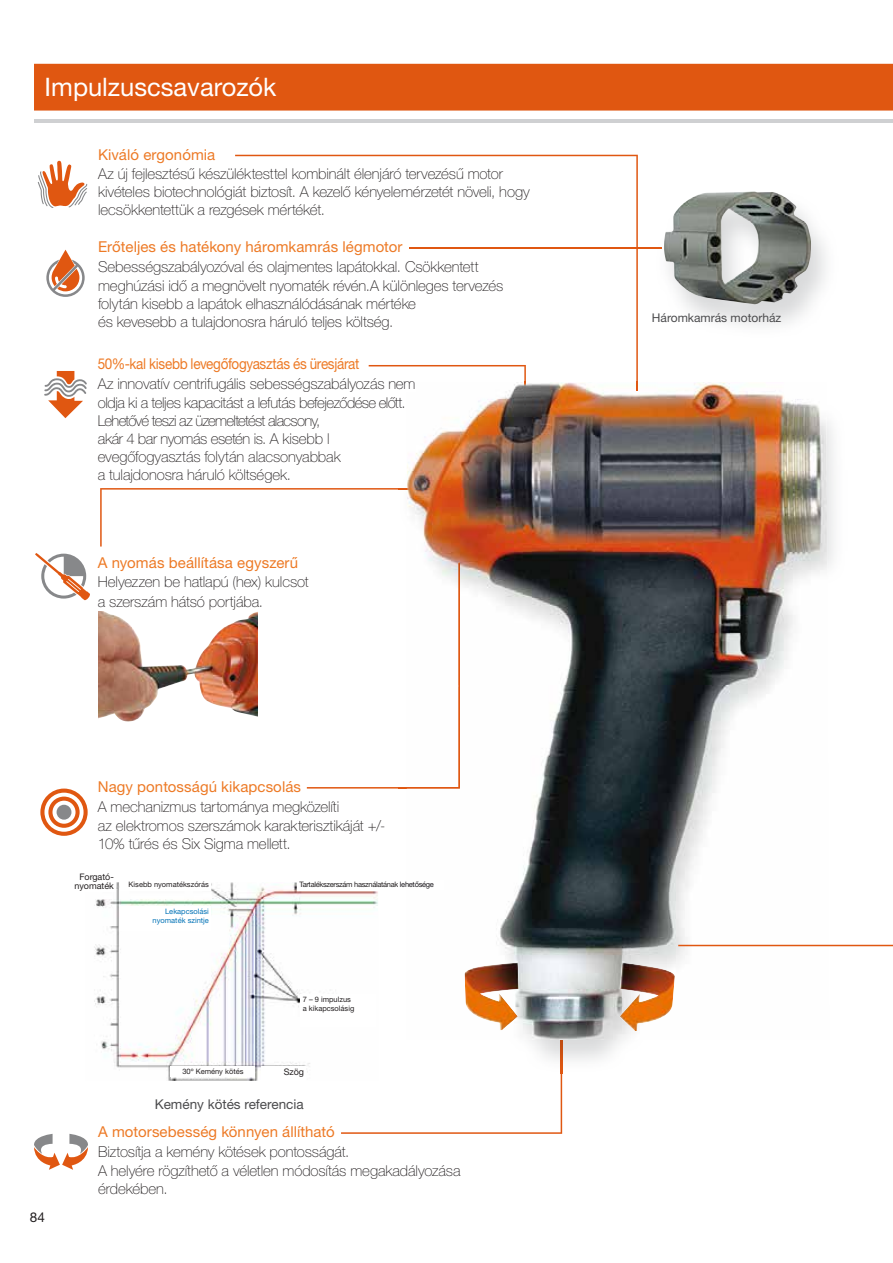
<style>
.page{position:relative;width:893px;height:1263px;background:#fff}
.page>*{position:absolute;margin:0;border:0;box-sizing:border-box;transform-origin:0 0}
.t1{font:25.5px "Helvetica Neue LT Pro";color:#fff}
.t2{font:100 15px/19.5px "Helvetica Neue LT Pro";letter-spacing:-.01em;color:#231f20}
.t3{font:15px "Helvetica Neue LT Pro";letter-spacing:.005em;color:#ed7a26}
.t4{font:13.5px "Helvetica Neue LT Pro";color:#4b4b4d}
.t5{font:13.5px "Helvetica Neue LT Pro";color:#231f20}
.t6{font:12px "Helvetica Neue LT Pro";color:#4b4b4d}
.t7{font:9px/9px "Helvetica Neue LT Pro";color:#231f20;text-align:center}
.t8{font:7.5px/9px "Helvetica Neue LT Pro";color:#231f20}
.t9{font:7.5px "Helvetica Neue LT Pro";letter-spacing:-.04em;color:#231f20}
.t10{font:7.5px/9px "Helvetica Neue LT Pro";color:#0072b6;text-align:right}
.s1{font-weight:400;color:#ed7a26}
.s2{color:#1a171c}
</style>
<div class="page">
<div style="left:34px;top:64px;width:859px;height:47px;background:#e05711"></div>
<hr style="left:34px;top:119px;width:859px;height:3px;background:#cfd0d2">
<img style="left:661px;top:191px;width:165px;height:135px">
<img style="left:664px;top:192px;width:147px;height:112px">
<img style="left:98px;top:611px;width:160px;height:111px">
<svg style="left:34px;top:1134px;width:54px;height:36px"></svg>
<svg style="left:40px;top:788px;width:48px;height:48px"></svg>
<svg style="left:35px;top:553px;width:55px;height:48px"></svg>
<svg style="left:44px;top:371px;width:43px;height:47px"></svg>
<svg style="left:46px;top:250px;width:39px;height:47px"></svg>
<svg style="left:38px;top:161px;width:49px;height:47px"></svg>
<svg style="left:341px;top:1073px;width:221px;height:61px"></svg>
<hr style="left:409px;top:247px;width:252px;height:2px;background:#e05711">
<svg style="left:235px;top:155px;width:403px;height:227px"></svg>
<img style="left:94px;top:882px;width:284px;height:199px">
<div style="left:64px;top:872px;width:52px;height:20px;background:#fff"></div>
<div style="left:261px;top:1067px;width:45px;height:14px;background:#fff"></div>
<div style="left:120px;top:879px;width:91px;height:12px;background:#fff"></div>
<div style="left:120px;top:907px;width:91px;height:24px;background:#fff"></div>
<div style="left:171px;top:1067px;width:84px;height:10px;background:#fff"></div>
<div style="left:297px;top:879px;width:148px;height:12px;background:#fff"></div>
<div style="left:301px;top:995px;width:75px;height:32px;background:#fff"></div>
<img style="left:398px;top:426px;width:449px;height:647px">
<img style="left:561px;top:1040px;width:1px;height:33px">
<svg style="left:307px;top:562px;width:100px;height:226px"></svg>
<svg style="left:100px;top:488px;width:307px;height:58px"></svg>
<svg style="left:398px;top:879px;width:9px;height:12px"></svg>
<img style="left:407px;top:382px;width:422px;height:658px">
<img style="left:407px;top:562px;width:53px;height:226px">
<img style="left:407px;top:488px;width:55px;height:2px">
<svg style="left:636px;top:382px;width:2px;height:9px"></svg>
<svg style="left:369px;top:365px;width:157px;height:52px"></svg>
<img style="left:407px;top:879px;width:38px;height:12px">
<img style="left:407px;top:881px;width:27px;height:7px">
<img style="left:619px;top:961px;width:57px;height:70px">
<img style="left:464px;top:961px;width:55px;height:69px">
<svg style="left:678px;top:740px;width:215px;height:206px"></svg>
<h1 class="t1" style="left:45px;top:78px;width:233px">Impulzuscsavarozók</h1>
<p class="t3" style="left:98px;top:149px;width:119px">Kiváló ergonómia</p>
<p class="t2" style="left:98px;top:167px;width:433px;line-height:18px">Az új fejlesztésű készüléktesttel kombinált élenjáró tervezésű motor kivételes biotechnológiát biztosít. A kezelő kényelemérzetét növeli, hogy lecsökkentettük a rezgések mértékét.</p>
<p class="t3" style="left:98px;top:242px;width:306px">Erőteljes és hatékony háromkamrás légmotor</p>
<p class="t2" style="left:98px;top:259px;width:407px">Sebességszabályozóval és olajmentes lapátokkal. Csökkentett meghúzási idő a megnövelt nyomaték révén.A különleges tervezés</p>
<p class="t2" style="left:98px;top:297px;width:319px;line-height:18px">folytán kisebb a lapátok elhasználódásának mértéke és kevesebb a tulajdonosra háruló teljes költség.</p>
<p class="t2" style="left:98px;top:356px;width:319px"><span class="s1">50%-kal kisebb levegőfogyasztás és üresjárat<br></span>Az innovatív centrifugális sebességszabályozás n<span class="s2">em </span>oldja ki a teljes kapacitást a lefutás befejeződése elő<span class="s2">tt.</span></p>
<p class="t2" style="left:98px;top:414px;width:244px;line-height:18px">Lehetővé teszi az üzemeltetést alacsony, akár 4 bar nyomás esetén is. A kisebb l evegőfogyasztás folytán alacsonyabbak a tulajdonosra háruló költségek.</p>
<p class="t3" style="left:98px;top:557px;width:202px">A nyomás beállítása egyszerű</p>
<p class="t2" style="left:98px;top:574px;width:212px">Helyezzen be hatlapú (hex) kulcsot a szerszám hátsó portjába.</p>
<p class="t3" style="left:98px;top:781px;width:205px">Nagy pontosságú kikapcsolás</p>
<p class="t2" style="left:98px;top:798px;width:289px">A mechanizmus tartománya megközelíti<br>az elektromos szerszámok karakterisztikáját +/-</p>
<p class="t2" style="left:98px;top:836px;width:194px">10% tűrés és Six Sigma mellett.</p>
<p class="t7" style="left:74px;top:874px;width:41px">Forgató&shy;nyomaték</p>
<p class="t8" style="left:129px;top:880px;width:82px">Kisebb nyomatékszórás</p>
<p class="t10" style="left:153px;top:908px;width:58px">Lekapcsolási nyomaték szintje</p>
<p class="t9" style="left:299px;top:881px;width:136px">Tartalékszerszám használatának <span class="s2">lehetősége</span></p>
<p class="t8" style="left:182px;top:1068px;width:63px">30º Kemény kötés</p>
<p class="t8" style="left:303px;top:996px;width:53px">7 – 9 impulzus a kikapcsolásig</p>
<p class="t7" style="left:284px;top:1069px;width:22px">Szög</p>
<p class="t4" style="left:155px;top:1099px;width:151px">Kemény kötés referencia</p>
<p class="t5" style="left:30px;top:1212px;width:17px">84</p>
<p class="t3" style="left:98px;top:1127px;width:238px">A motorsebesség könnyen állítható</p>
<p class="t2" style="left:98px;top:1144px;width:364px">Biztosítja a kemény kötések pontosságát.<br>A helyére rögzíthető a véletlen módosítás megakadályozása</p>
<p class="t2" style="left:98px;top:1181px;width:71px">érdekében.</p>
<p class="t6" style="left:652px;top:313px;width:131px">Háromkamrás motorház</p>
</div>
